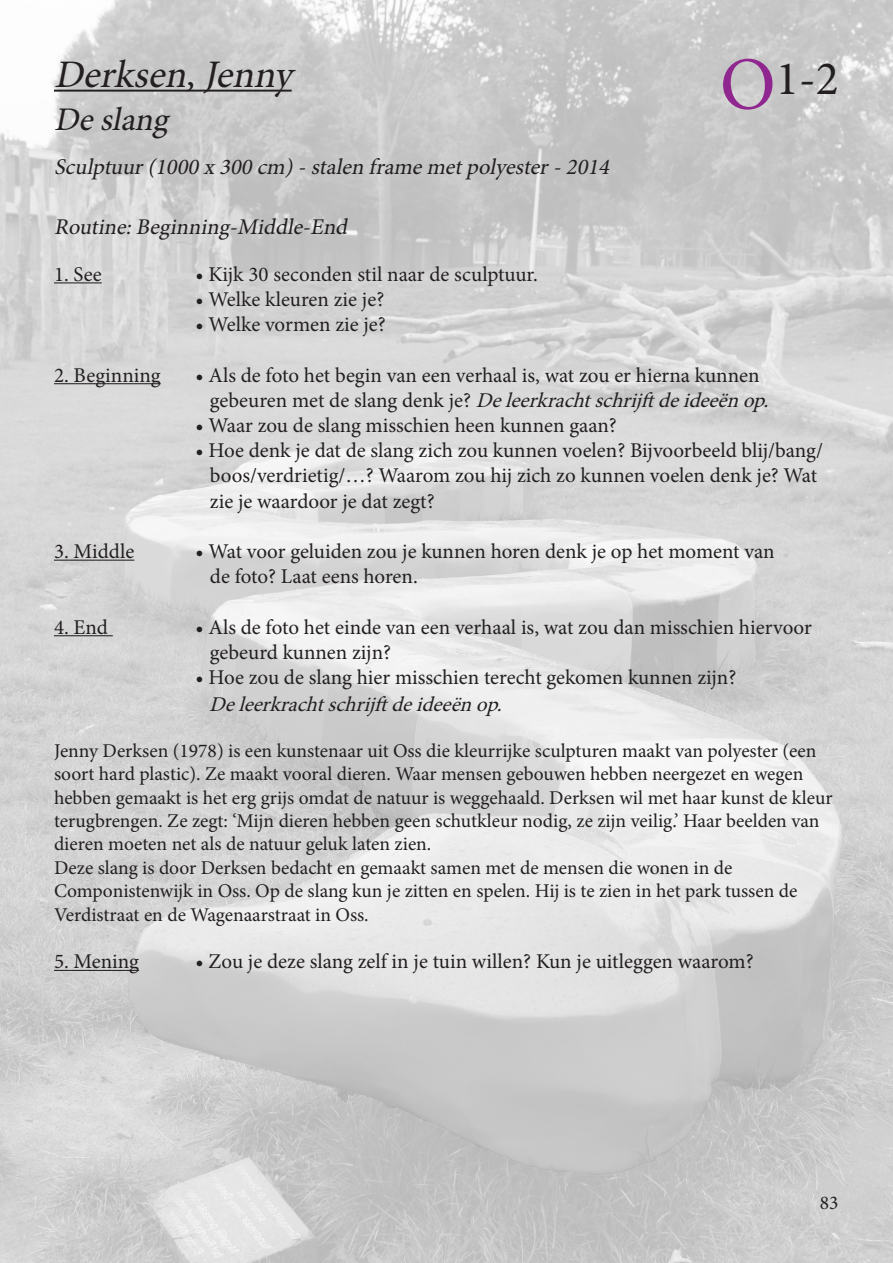
<style>
.page{position:relative;width:893px;height:1263px;background:#fff}
.page>*{position:absolute;margin:0;border:0;box-sizing:border-box;transform-origin:0 0}
.t1{font:48px "Minion Pro";color:#231f20}
.t2{font:italic 39px "Minion Pro";color:#231f20}
.t3{font:italic 33px "Minion Pro";color:#231f20}
.t4{font:italic 22.5px "Minion Pro";color:#231f20}
.t5{font:21px "Minion Pro";color:#231f20}
.t6{font:italic 21px "Minion Pro";color:#231f20}
.t7{font:19.5px/23.4px "Minion Pro";color:#231f20}
.s1{font-size:75px;color:#90268f}
.s2{font-style:normal}
</style>
<div class="page">
<img style="left:0;top:0;width:893px;height:1263px">
<hr style="left:54px;top:90px;width:238px;height:2px;background:#231f20">
<hr style="left:54px;top:282px;width:48px;height:1px;background:#231f20">
<hr style="left:54px;top:383px;width:107px;height:1px;background:#231f20">
<hr style="left:54px;top:560px;width:80px;height:1px;background:#231f20">
<hr style="left:54px;top:635px;width:59px;height:1px;background:#231f20">
<hr style="left:54px;top:970px;width:85px;height:1px;background:#231f20">
<p class="t2" style="left:54px;top:48px;width:249px">Derksen,Jenny</p>
<p class="t3" style="left:54px;top:97px;width:124px">Deslang</p>
<p class="t1" style="left:720px;top:46px;width:121px"><span class="s1">O</span>1-2</p>
<p class="t4" style="left:54px;top:151px;width:562px">Sculptuur(1000x300cm)-stalen framemetpolyester-2014</p>
<p class="t4" style="left:54px;top:212px;width:300px">Routine:Beginning-Middle-End</p>
<p class="t5" style="left:54px;top:260px;width:49px">1. See</p>
<p class="t5" style="left:196px;top:260px;width:344px">• Kijk 30 seconden stil naar de sculptuur.</p>
<p class="t5" style="left:196px;top:285px;width:190px">• Welke kleuren zie je?</p>
<p class="t5" style="left:196px;top:310px;width:192px">• Welke vormen zie je?</p>
<p class="t5" style="left:196px;top:361px;width:565px">• Als de foto het begin van een verhaal is, wat zou er hierna kunnen</p>
<p class="t6" style="left:210px;top:386px;width:567px"><span class="s2">g e b e u r e n m e t d e s l a n g d e n k j e ?</span> Deleerkrachtschrijftdeideeënop.</p>
<p class="t5" style="left:196px;top:411px;width:423px">• Waar zou de slang misschien heen kunnen gaan?</p>
<p class="t5" style="left:196px;top:436px;width:629px">• Hoe denk je dat de slang zich zou kunnen voelen? Bijvoorbeeld blij/bang/</p>
<p class="t5" style="left:210px;top:462px;width:609px">boos/verdrietig/…? Waarom zou hij zich zo kunnen voelen denk je? Wat</p>
<p class="t5" style="left:210px;top:487px;width:226px">zie je waardoor je dat zegt?</p>
<p class="t5" style="left:196px;top:537px;width:580px">• Wat voor geluiden zou je kunnen horen denk je op het moment van</p>
<p class="t5" style="left:210px;top:562px;width:209px">de foto? Laat eens horen.</p>
<p class="t5" style="left:196px;top:613px;width:618px">• Als de foto het einde van een verhaal is, wat zou dan misschien hiervoor</p>
<p class="t5" style="left:210px;top:638px;width:183px">gebeurd kunnen zijn?</p>
<p class="t5" style="left:196px;top:663px;width:542px">• Hoe zou de slang hier misschien terecht gekomen kunnen zijn?</p>
<p class="t6" style="left:209px;top:690px;width:301px">Deleerkrachtschrijftdeideeënop.</p>
<p class="t5" style="left:54px;top:361px;width:108px">2. Beginning</p>
<p class="t5" style="left:54px;top:537px;width:82px">3. Middle</p>
<p class="t5" style="left:54px;top:613px;width:56px">4. End</p>
<p class="t7" style="left:54px;top:739px;width:780px">Jenny Derksen (1978) is een kunstenaar uit Oss die kleurrijke sculpturen maakt van polyester (een soort hard plastic). Ze maakt vooral dieren. Waar mensen gebouwen hebben neergezet en wegen hebben gemaakt is het erg grijs omdat de natuur is weggehaald. Derksen wil met haar kunst de kleur</p>
<p class="t7" style="left:54px;top:809px;width:767px">terugbrengen. Ze zegt: ‘Mijn dieren hebben geen schutkleur nodig, ze zijn veilig.’ Haar beelden van dieren moeten net als de natuur geluk laten zien.</p>
<p class="t7" style="left:54px;top:856px;width:680px">Deze slang is door Derksen bedacht en gemaakt samen met de mensen die wonen in de</p>
<p class="t7" style="left:54px;top:879px;width:745px">Componistenwijk in Oss. Op de slang kun je zitten en spelen. Hij is te zien in het park tussen de</p>
<p class="t7" style="left:54px;top:903px;width:316px">Verdistraat en de Wagenaarstraat in Oss.</p>
<p class="t5" style="left:54px;top:947px;width:86px">5. Mening</p>
<p class="t5" style="left:196px;top:947px;width:559px">• Zou je deze slang zelf in je tuin willen? Kun je uitleggen waarom?</p>
<p class="t7" style="left:820px;top:1191px;width:20px">83</p>
</div>
